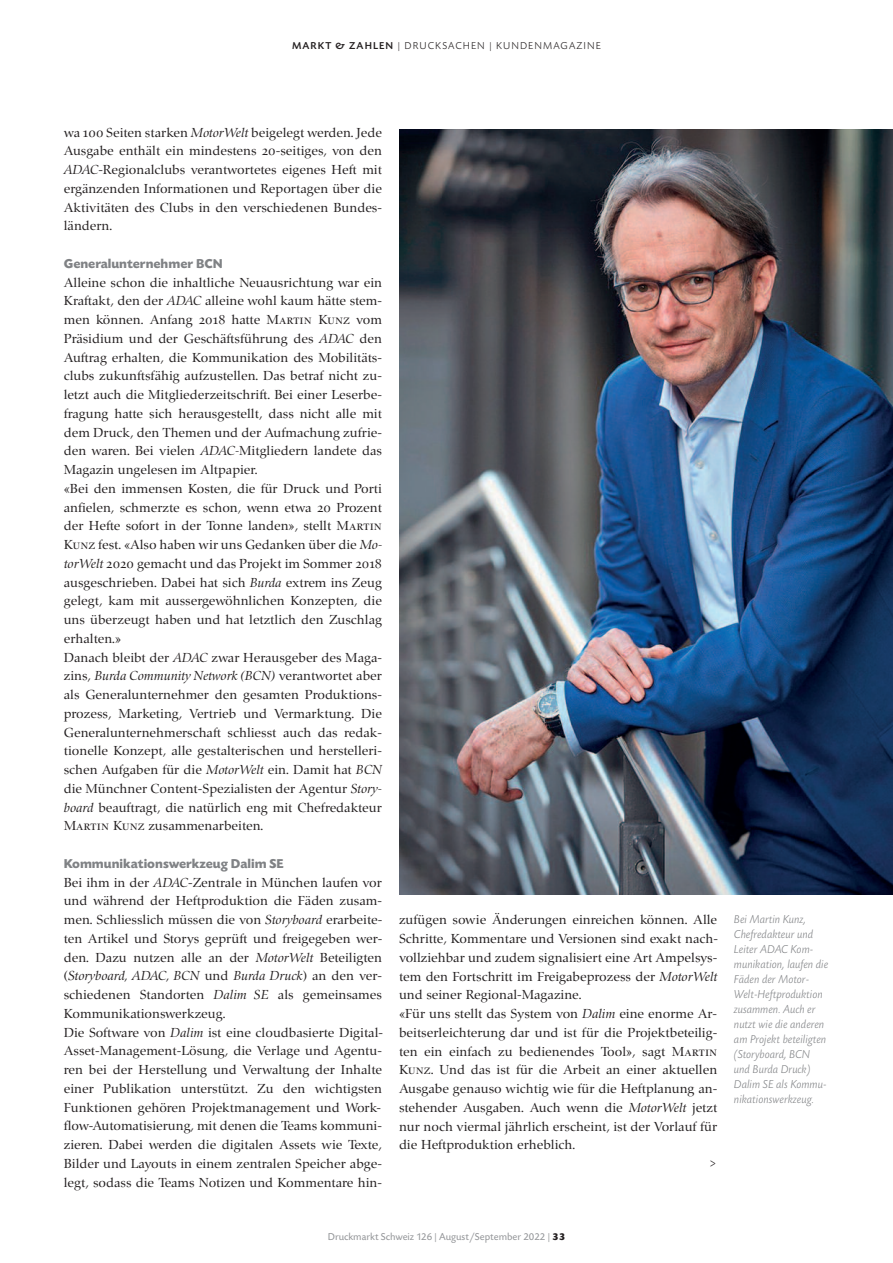
<style>
.page{position:relative;width:893px;height:1263px;background:#fff}
.page>*{position:absolute;margin:0;border:0;box-sizing:border-box;transform-origin:0 0}
.t1{font:13.5px/18.8px "Zapf Renais SB";color:#231f20}
.t2{font:700 13.5px "Today SB";color:#808285}
.t3{font:italic 300 12px/15px "Today SB";color:#808285}
.t4{font:10.5px "Today SB";color:#939598}
.t5{font:300 10.5px "Today SB";letter-spacing:.1em;color:#231f20}
.s1{font-weight:500}
.s2{font-family:"Zapf Renais SB Caps"}
.s3{font-style:italic}
.s4{font-weight:700;color:#231f20}
</style>
<div class="page">
<img style="left:399px;top:129px;width:494px;height:766px">
<p class="t5" style="left:292px;top:39px;width:310px"><span class="s1">MARKT &amp; ZAHLEN</span> | DRUCKSACHEN | KUNDENMAGAZINE</p>
<p class="t1" style="left:64px;top:123px;width:320px;text-align:justify">wa <span class="s2">100</span> Seiten starken <span class="s3">MotorWelt</span> beigelegt werden. Jede Ausgabe enthält ein mindestens <span class="s2">20-</span>seitiges, von den <span class="s3">ADAC</span>-Regionalclubs verantwortetes eigenes Heft mit ergänzenden Informationen und Reportagen über die Aktivitäten des Clubs in den verschiedenen Bundes&shy;ländern.</p>
<p class="t2" style="left:64px;top:255px;width:160px">Generalunternehmer BCN</p>
<p class="t1" style="left:64px;top:273px;width:320px">Alleine schon die inhaltliche Neuausrichtung war ein Kraftakt, den der <span class="s3">ADAC</span> alleine wohl kaum hätte stem&shy;men können. Anfang <span class="s2">2018</span> hatte <span class="s2">Martin Kunz</span> vom Präsidium und der Geschäftsführung des <span class="s3">ADAC</span> den Auftrag erhalten, die Kommunikation des Mobilitäts&shy;clubs zukunftsfähig aufzustellen. Das betraf nicht zu&shy;letzt auch die Mitgliederzeitschrift. Bei einer Leserbe&shy;fragung hatte sich herausgestellt, dass nicht alle mit dem Druck, den Themen und der Aufmachung zufrie&shy;den waren. Bei vielen <span class="s3">ADAC-</span>Mitgliedern landete das Magazin ungelesen im Altpapier.<br>«Bei den immensen Kosten, die für Druck und Porti anfielen, schmerzte es schon, wenn etwa <span class="s2">20</span> Prozent der Hefte sofort in der Tonne landen», stellt <span class="s2">Martin Kunz</span> fest. «Also haben wir uns Gedanken über die <span class="s3">Mo&shy;torWelt</span> <span class="s2">2020</span> gemacht und das Projekt im Sommer <span class="s2">2018 </span>ausgeschrieben. Dabei hat sich <span class="s3">Burda</span> extrem ins Zeug gelegt, kam mit aussergewöhnlichen Konzepten, die uns überzeugt haben und hat letztlich den Zuschlag erhalten.»<br>Danach bleibt der <span class="s3">ADAC</span> zwar Herausgeber des Maga&shy;zins, <span class="s3">Burda Community Network (BCN)</span> verantwortet aber als Generalunternehmer den gesamten Produktions&shy;prozess, Marketing, Vertrieb und Vermarktung. Die Generalunternehmerschaft schliesst auch das redak&shy;tionelle Konzept, alle gestalterischen und herstelleri&shy;schen Aufgaben für die <span class="s3">MotorWelt</span> ein. Damit hat <span class="s3">BCN </span>die Münchner Content-Spezialisten der Agentur <span class="s3">Story&shy;board</span> beauftragt, die natürlich eng mit Chefredakteur <span class="s2">Martin Kunz</span> zusammenarbeiten.</p>
<p class="t2" style="left:64px;top:855px;width:222px">Kommunikationswerkzeug Dalim SE</p>
<p class="t1" style="left:64px;top:873px;width:321px">Bei ihm in der <span class="s3">ADAC</span>-Zentrale in München laufen vor und während der Heftproduktion die Fäden zusam&shy;men. Schliesslich müssen die von <span class="s3">Storyboard</span> erarbeite&shy;ten Artikel und Storys geprüft und freigegeben wer&shy;den. Dazu nutzen alle an der <span class="s3">MotorWelt</span> Beteiligten (<span class="s3">Storyboard, ADAC, BCN</span> und <span class="s3">Burda Druck</span>) an den ver&shy;schiedenen Standorten <span class="s3">Dalim SE</span> als gemeinsames Kommunikationswerkzeug.<br>Die Software von <span class="s3">Dalim</span> ist eine cloudbasierte Digital-Asset-Management-Lösung, die Verlage und Agentu&shy;ren bei der Herstellung und Verwaltung der Inhalte einer Publikation unterstützt. Zu den wichtigsten Funktionen gehören Projektmanagement und Work&shy;flow-Automatisierung, mit denen die Teams kommuni&shy;zieren. Dabei werden die digitalen Assets wie Texte, Bilder und Layouts in einem zentralen Speicher abge&shy;legt, sodass die Teams Notizen und Kommentare hin-</p>
<p class="t1" style="left:399px;top:910px;width:320px">zufügen sowie Änderungen einreichen können. Alle</p>
<p class="t1" style="left:399px;top:929px;width:320px">Schritte, Kommentare und Versionen sind exakt nach-</p>
<p class="t1" style="left:399px;top:948px;width:320px">vollziehbar und zudem signalisiert eine Art Ampelsys-</p>
<p class="t1" style="left:399px;top:966px;width:320px">tem den Fortschritt im Freigabeprozess der <span class="s3">MotorWelt</span></p>
<p class="t1" style="left:399px;top:985px;width:184px">und seiner Regional-Magazine.</p>
<p class="t1" style="left:399px;top:1004px;width:319px">«Für uns stellt das System von <span class="s3">Dalim</span> eine enorme Ar-</p>
<p class="t1" style="left:399px;top:1023px;width:320px">beitserleichterung dar und ist für die Projektbeteilig-</p>
<p class="t1" style="left:399px;top:1041px;width:320px">ten ein einfach zu bedienendes Tool», sagt <span class="s2">Martin</span></p>
<p class="t1" style="left:399px;top:1060px;width:320px"><span class="s2">Kunz.</span> Und das ist für die Arbeit an einer aktuellen</p>
<p class="t1" style="left:399px;top:1079px;width:320px">Ausgabe genauso wichtig wie für die Heftplanung an-</p>
<p class="t1" style="left:399px;top:1098px;width:320px">stehender Ausgaben. Auch wenn die <span class="s3">MotorWelt</span> jetzt</p>
<p class="t1" style="left:399px;top:1116px;width:320px">nur noch viermal jährlich erscheint, ist der Vorlauf für</p>
<p class="t1" style="left:399px;top:1135px;width:178px">die Heftproduktion erheblich.</p>
<p class="t1" style="left:709px;top:1154px;width:8px">&gt;</p>
<p class="t3" style="left:734px;top:911px;width:96px">Bei Martin Kunz,<br>Chefredakteur und<br>Leiter ADAC Kom&shy;munikation, laufen die<br>Fäden der Motor-<br>Welt-Heftproduktion zusammen. Auch er nutzt wie die anderen am Projekt beteiligten (Storyboard, BCN und Burda Druck)<br>Dalim SE als Kommu&shy;nikationswerkzeug.</p>
<p class="t4" style="left:328px;top:1230px;width:239px">Druckmarkt Schweiz 126 | August/September 2022 | <span class="s4">33</span></p>
</div>
